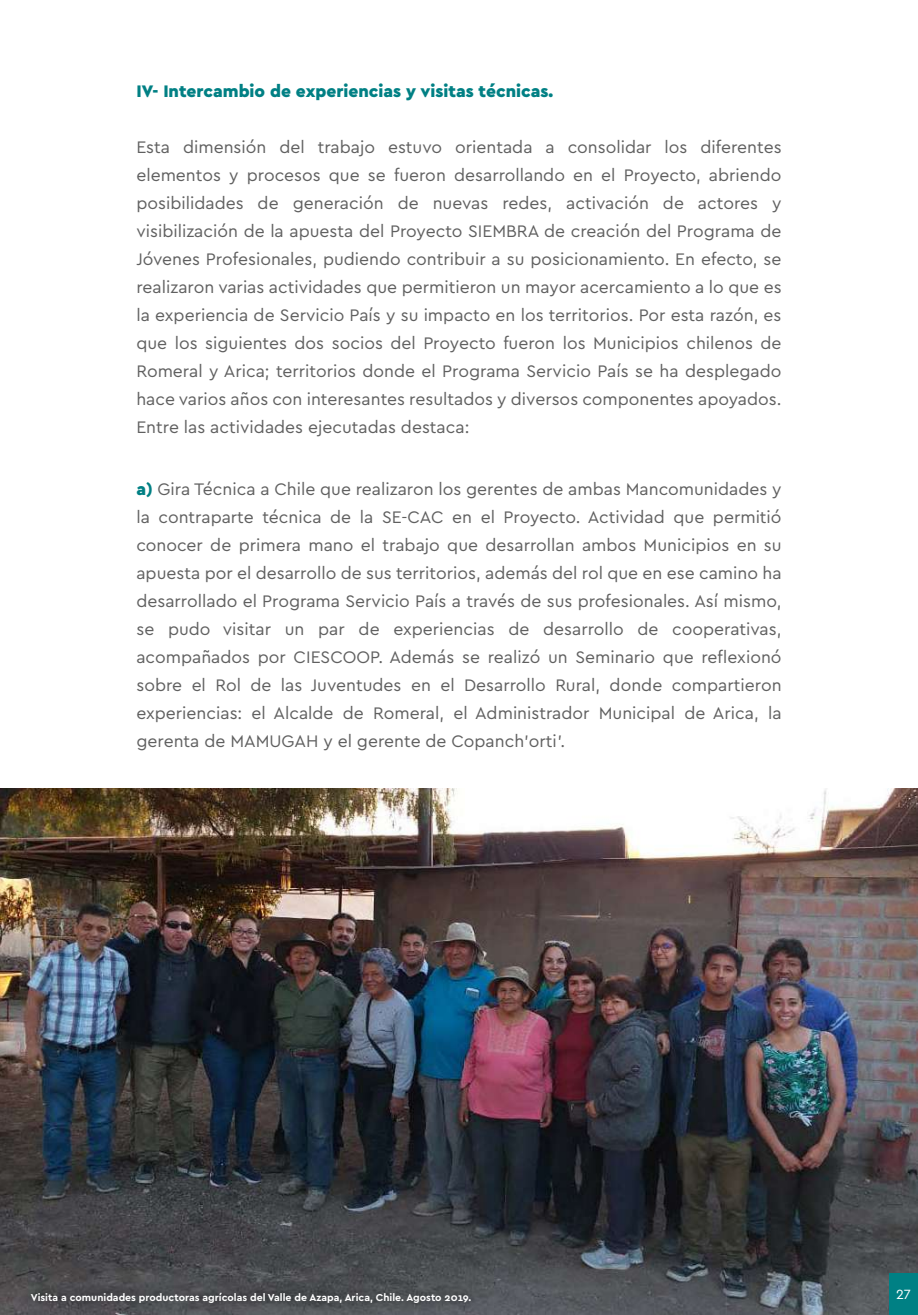
<style>
.page{position:relative;width:918px;height:1315px;background:#fff}
.page>*{position:absolute;margin:0;border:0;box-sizing:border-box;transform-origin:0 0}
.t1{font:17.5px/28px "Cera";color:#606060;text-align:justify}
.t2{font:900 17.5px "Cera";color:#008084}
.t3{font:14px "Cera";color:#fff}
.t4{font:700 10.5px "Cera";color:#fff}
.s1{font-weight:900;color:#008084}
</style>
<div class="page">
<img style="left:0;top:788px;width:918px;height:527px">
<div style="left:889px;top:1273px;width:29px;height:42px;background:#008084"></div>
<img style="left:16px;top:1275px;width:621px;height:40px">
<p class="t2" style="left:136px;top:79px;width:418px">IV- Intercambio de experiencias y visitas técnicas.</p>
<p class="t1" style="left:136px;top:132px;width:647px">Esta dimensión del trabajo estuvo orientada a consolidar los diferentes elementos y procesos que se fueron desarrollando en el Proyecto, abriendo posibilidades de generación de nuevas redes, activación de actores y visibilización de la apuesta del Proyecto SIEMBRA de creación del Programa de Jóvenes Profesionales, pudiendo contribuir a su posicionamiento. En efecto, se realizaron varias actividades que permitieron un mayor acercamiento a lo que es la experiencia de Servicio País y su impacto en los territorios. Por esta razón, es que los siguientes dos socios del Proyecto fueron los Municipios chilenos de Romeral y Arica; territorios donde el Programa Servicio País se ha desplegado hace varios años con interesantes resultados y diversos componentes apoyados.<br>Entre las actividades ejecutadas destaca:</p>
<p class="t1" style="left:136px;top:474px;width:647px"><span class="s1">a)</span> Gira Técnica a Chile que realizaron los gerentes de ambas Mancomunidades y la contraparte técnica de la SE-CAC en el Proyecto. Actividad que permitió conocer de primera mano el trabajo que desarrollan ambos Municipios en su apuesta por el desarrollo de sus territorios, además del rol que en ese camino ha desarrollado el Programa Servicio País a través de sus profesionales. Así mismo, se pudo visitar un par de experiencias de desarrollo de cooperativas, acompañados por CIESCOOP. Además se realizó un Seminario que reflexionó sobre el Rol de las Juventudes en el Desarrollo Rural, donde compartieron experiencias: el Alcalde de Romeral, el Administrador Municipal de Arica, la gerenta de MAMUGAH y el gerente de Copanch’orti’.</p>
<p class="t4" style="left:31px;top:1290px;width:442px">Visita a comunidades productoras agrícolas del Valle de Azapa, Arica, Chile. Agosto 2019.</p>
<p class="t3" style="left:896px;top:1285px;width:16px">27</p>
</div>
